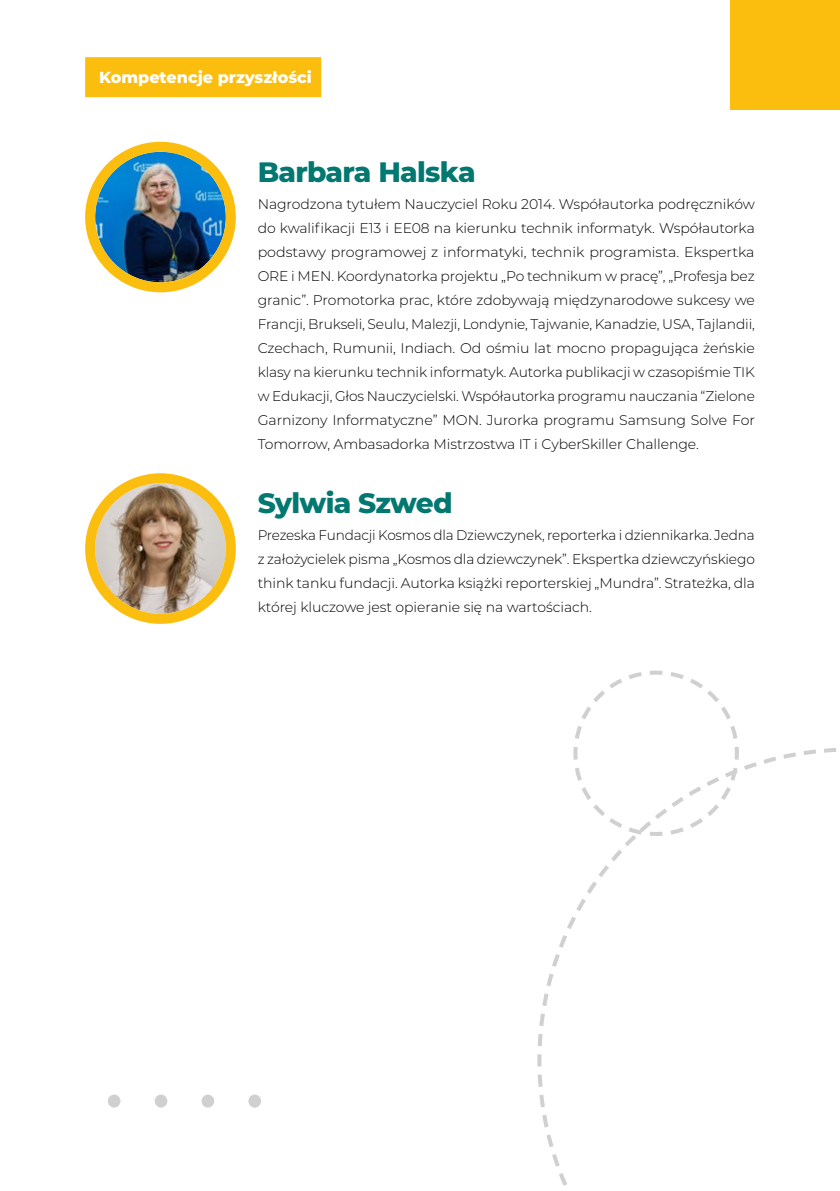
<style>
.page{position:relative;width:840px;height:1191px;background:#fff}
.page>*{position:absolute;margin:0;border:0;box-sizing:border-box;transform-origin:0 0}
.t1{font:800 28px "Montserrat";letter-spacing:-.025em;color:#027870}
.t2{font:800 16px "Montserrat";color:#fff}
.t3{font:300 14px/24px "Montserrat";letter-spacing:-.005em;color:#000;text-align:justify}
</style>
<div class="page">
<svg style="left:537px;top:748px;width:299px;height:438px"></svg>
<svg style="left:571px;top:670px;width:169px;height:168px"></svg>
<div style="left:730px;top:0;width:109px;height:109px;background:#fcbe0e"></div>
<div style="left:248px;top:1094px;width:13px;height:13px;background:#d0d0d0;border-radius:50%"></div>
<div style="left:201px;top:1094px;width:13px;height:13px;background:#d0d0d0;border-radius:50%"></div>
<div style="left:155px;top:1094px;width:12px;height:13px;background:#d0d0d0;border-radius:50%"></div>
<div style="left:108px;top:1094px;width:12px;height:13px;background:#d0d0d0;border-radius:50%"></div>
<img style="left:95px;top:152px;width:131px;height:130px;border-radius:65px">
<div style="left:85px;top:142px;width:151px;height:150px;border:10px solid #fcbe0e;border-radius:50%"></div>
<img style="left:95px;top:483px;width:131px;height:131px;border-radius:65px">
<div style="left:85px;top:473px;width:151px;height:151px;border:10px solid #fcbe0e;border-radius:50%"></div>
<div style="left:85px;top:57px;width:236px;height:40px;background:#fcbe0e"></div>
<p class="t2" style="left:99px;top:66px;width:214px">Kompetencje przyszłości</p>
<h1 class="t1" style="left:257px;top:151px;width:219px">Barbara Halska</h1>
<p class="t3" style="left:257px;top:191px;width:498px">Nagrodzona tytułem Nauczyciel Roku 2014. Współautorka podręczników do kwalifikacji E13 i EE08 na kierunku technik informatyk. Współautorka podstawy programowej z informatyki, technik programista. Ekspertka ORE i MEN. Koordynatorka projektu „Po technikum w pracę”, „Profesja bez granic”. Promotorka prac, które zdobywają międzynarodowe sukcesy we Francji, Brukseli, Seulu, Malezji, Londynie, Tajwanie, Kanadzie, USA, Tajlandii, Czechach, Rumunii, Indiach. Od ośmiu lat mocno propagująca żeńskie klasy na kierunku technik informatyk. Autorka publikacji w czasopiśmie TIK w Edukacji, Głos Nauczycielski. Współautorka programu nauczania “Zielone Garnizony Informatyczne” MON. Jurorka programu Samsung Solve For Tomorrow, Ambasadorka Mistrzostwa IT i CyberSkiller Challenge.</p>
<h1 class="t1" style="left:257px;top:482px;width:196px">Sylwia Szwed</h1>
<p class="t3" style="left:257px;top:523px;width:498px">Prezeska Fundacji Kosmos dla Dziewczynek, reporterka i dziennikarka. Jedna z założycielek pisma „Kosmos dla dziewczynek”. Ekspertka dziewczyńskiego think tanku fundacji. Autorka książki reporterskiej „Mundra”. Strateżka, dla której kluczowe jest opieranie się na wartościach.</p>
</div>
